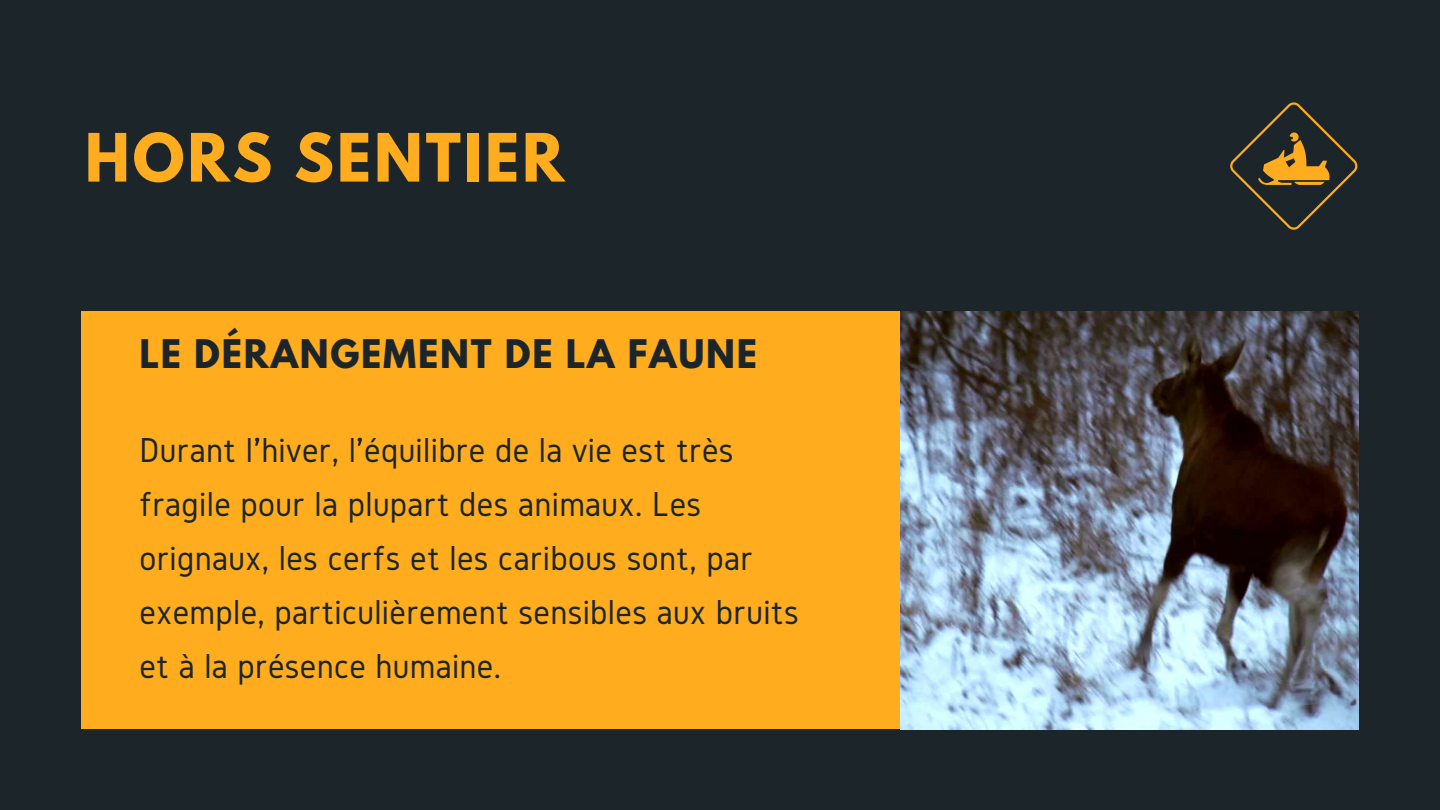
<style>
.page{position:relative;width:1440px;height:810px;background:#1c2529}
.page>*{position:absolute;margin:0;border:0;box-sizing:border-box;transform-origin:0 0}
.t1{font:700 59px "League Spartan";letter-spacing:.05em;color:#ffad1e}
.t2{font:36px/54px "Gidole";letter-spacing:.01em;color:#1c2529}
.t3{font:700 35px "League Spartan";letter-spacing:.05em;color:#1c2529}
</style>
<div class="page">
<div style="left:81px;top:311px;width:1185px;height:418px;background:#ffad1e"></div>
<img style="left:900px;top:311px;width:459px;height:418px">
<svg style="left:1230px;top:102px;width:128px;height:128px"></svg>
<h1 class="t1" style="left:85px;top:128px;width:481px">HORS SENTIER</h1>
<p class="t3" style="left:139px;top:337px;width:619px">LE DÉRANGEMENT DE LA FAUNE</p>
<p class="t2" style="left:139px;top:422px;width:661px">Durant l’'hiver, l’'équilibre de la vie est très fragile pour la plupart des animaux. Les orignaux, les cerfs et les caribous sont, par exemple, particulièrement sensibles aux bruits et à la présence humaine.</p>
</div>
